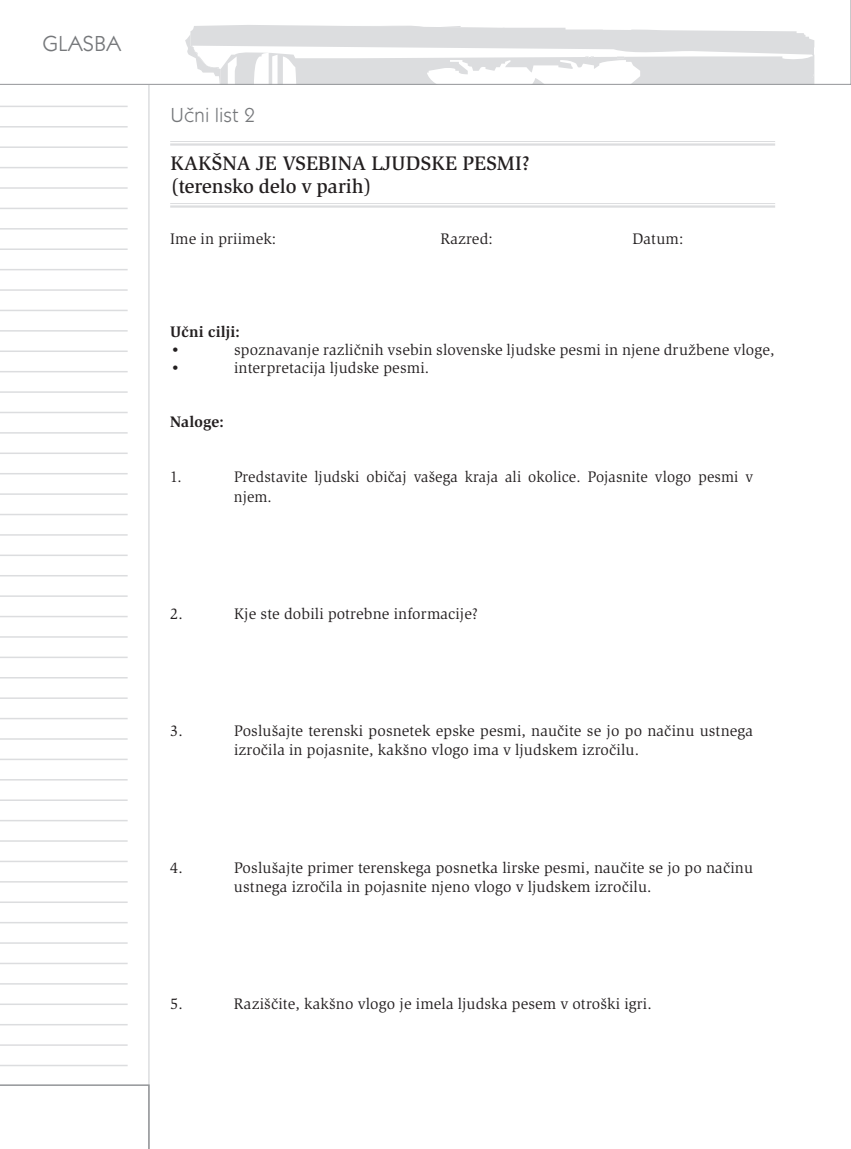
<style>
.page{position:relative;width:851px;height:1149px;background:#fff}
.page>*{position:absolute;margin:0;border:0;box-sizing:border-box;transform-origin:0 0}
.t1{font:22.5px "Kabel Itc TEE";color:#76787b}
.t2{font:21px "Kabel Itc TEE";color:#76787b}
.t3{font:500 20.25px/22.5px "Slimbach Itc TEE";letter-spacing:.01em;color:#231f20}
.t4{font:15.75px/19.5px "Slimbach Itc TEE";letter-spacing:.01em;color:#231f20}
.t5{font:700 15.75px "Slimbach Itc TEE";letter-spacing:.01em;color:#231f20}
</style>
<div class="page">
<svg style="left:0;top:85px;width:150px;height:998px"></svg>
<svg style="left:0;top:25px;width:850px;height:60px"></svg>
<svg style="left:0;top:1083px;width:150px;height:65px"></svg>
<hr style="left:0;top:106px;width:128px;height:1px;background:#dcdddf">
<hr style="left:0;top:126px;width:128px;height:1px;background:#dcdddf">
<hr style="left:0;top:146px;width:128px;height:2px;background:#dcdddf">
<hr style="left:0;top:167px;width:128px;height:1px;background:#dcdddf">
<hr style="left:0;top:187px;width:128px;height:2px;background:#dcdddf">
<hr style="left:0;top:207px;width:128px;height:2px;background:#dcdddf">
<hr style="left:0;top:228px;width:128px;height:1px;background:#dcdddf">
<hr style="left:0;top:248px;width:128px;height:2px;background:#dcdddf">
<hr style="left:0;top:269px;width:128px;height:1px;background:#dcdddf">
<hr style="left:0;top:289px;width:128px;height:2px;background:#dcdddf">
<hr style="left:0;top:309px;width:128px;height:2px;background:#dcdddf">
<hr style="left:0;top:330px;width:128px;height:1px;background:#dcdddf">
<hr style="left:0;top:350px;width:128px;height:2px;background:#dcdddf">
<hr style="left:0;top:371px;width:128px;height:1px;background:#dcdddf">
<hr style="left:0;top:391px;width:128px;height:2px;background:#dcdddf">
<hr style="left:0;top:411px;width:128px;height:2px;background:#dcdddf">
<hr style="left:0;top:432px;width:128px;height:1px;background:#dcdddf">
<hr style="left:0;top:452px;width:128px;height:2px;background:#dcdddf">
<hr style="left:0;top:473px;width:128px;height:1px;background:#dcdddf">
<hr style="left:0;top:493px;width:128px;height:1px;background:#dcdddf">
<hr style="left:0;top:513px;width:128px;height:2px;background:#dcdddf">
<hr style="left:0;top:534px;width:128px;height:1px;background:#dcdddf">
<hr style="left:0;top:554px;width:128px;height:2px;background:#dcdddf">
<hr style="left:0;top:575px;width:128px;height:1px;background:#dcdddf">
<hr style="left:0;top:595px;width:128px;height:1px;background:#dcdddf">
<hr style="left:0;top:615px;width:128px;height:2px;background:#dcdddf">
<hr style="left:0;top:636px;width:128px;height:1px;background:#dcdddf">
<hr style="left:0;top:656px;width:128px;height:2px;background:#dcdddf">
<hr style="left:0;top:676px;width:128px;height:2px;background:#dcdddf">
<hr style="left:0;top:697px;width:128px;height:1px;background:#dcdddf">
<hr style="left:0;top:717px;width:128px;height:2px;background:#dcdddf">
<hr style="left:0;top:738px;width:128px;height:1px;background:#dcdddf">
<hr style="left:0;top:758px;width:128px;height:2px;background:#dcdddf">
<hr style="left:0;top:778px;width:128px;height:2px;background:#dcdddf">
<hr style="left:0;top:799px;width:128px;height:1px;background:#dcdddf">
<hr style="left:0;top:819px;width:128px;height:2px;background:#dcdddf">
<hr style="left:0;top:840px;width:128px;height:1px;background:#dcdddf">
<hr style="left:0;top:860px;width:128px;height:1px;background:#dcdddf">
<hr style="left:0;top:880px;width:128px;height:2px;background:#dcdddf">
<hr style="left:0;top:901px;width:128px;height:1px;background:#dcdddf">
<hr style="left:0;top:921px;width:128px;height:2px;background:#dcdddf">
<hr style="left:0;top:942px;width:128px;height:1px;background:#dcdddf">
<hr style="left:0;top:962px;width:128px;height:1px;background:#dcdddf">
<hr style="left:0;top:982px;width:128px;height:2px;background:#dcdddf">
<hr style="left:0;top:1003px;width:128px;height:1px;background:#dcdddf">
<hr style="left:0;top:1023px;width:128px;height:2px;background:#dcdddf">
<hr style="left:0;top:1043px;width:128px;height:2px;background:#dcdddf">
<hr style="left:0;top:1064px;width:128px;height:1px;background:#dcdddf">
<hr style="left:170px;top:141px;width:605px;height:1px;background:#dcdddf">
<hr style="left:170px;top:143px;width:605px;height:3px;background:#dcdddf">
<hr style="left:170px;top:203px;width:605px;height:1px;background:#dcdddf">
<hr style="left:170px;top:205px;width:605px;height:2px;background:#dcdddf">
<h1 class="t1" style="left:43px;top:32px;width:80px">GLASBA</h1>
<h2 class="t2" style="left:170px;top:104px;width:86px">Učni list 2</h2>
<p class="t3" style="left:170px;top:152px;width:361px">KAKŠNA JE VSEBINA LJUDSKE PESMI? (terensko delo v parih)</p>
<p class="t4" style="left:170px;top:229px;width:108px">Ime in priimek:</p>
<p class="t4" style="left:440px;top:229px;width:54px">Razred:</p>
<p class="t4" style="left:632px;top:229px;width:52px">Datum:</p>
<p class="t5" style="left:170px;top:322px;width:71px">Učni cilji:</p>
<p class="t4" style="left:170px;top:339px;width:12px">•</p>
<p class="t4" style="left:234px;top:339px;width:542px">spoznavanje različnih vsebin slovenske ljudske pesmi in njene družbene vloge,</p>
<p class="t4" style="left:170px;top:357px;width:12px">•</p>
<p class="t4" style="left:234px;top:357px;width:196px">interpretacija ljudske pesmi.</p>
<p class="t5" style="left:170px;top:412px;width:55px">Naloge:</p>
<p class="t4" style="left:170px;top:467px;width:13px">1.</p>
<p class="t4" style="left:234px;top:467px;width:520px">Predstavite ljudski običaj vašega kraja ali okolice. Pojasnite vlogo pesmi v njem.</p>
<p class="t4" style="left:170px;top:603px;width:14px">2.</p>
<p class="t4" style="left:234px;top:603px;width:246px">Kje ste dobili potrebne informacije?</p>
<p class="t4" style="left:170px;top:720px;width:14px">3.</p>
<p class="t4" style="left:234px;top:720px;width:520px">Poslušajte terenski posnetek epske pesmi, naučite se jo po načinu ustnega izročila in pojasnite, kakšno vlogo ima v ljudskem izročilu.</p>
<p class="t4" style="left:170px;top:857px;width:14px">4.</p>
<p class="t4" style="left:234px;top:857px;width:520px">Poslušajte primer terenskega posnetka lirske pesmi, naučite se jo po načinu ustnega izročila in pojasnite njeno vlogo v ljudskem izročilu.</p>
<p class="t4" style="left:170px;top:993px;width:14px">5.</p>
<p class="t4" style="left:234px;top:993px;width:419px">Raziščite, kakšno vlogo je imela ljudska pesem v otroški igri.</p>
</div>
